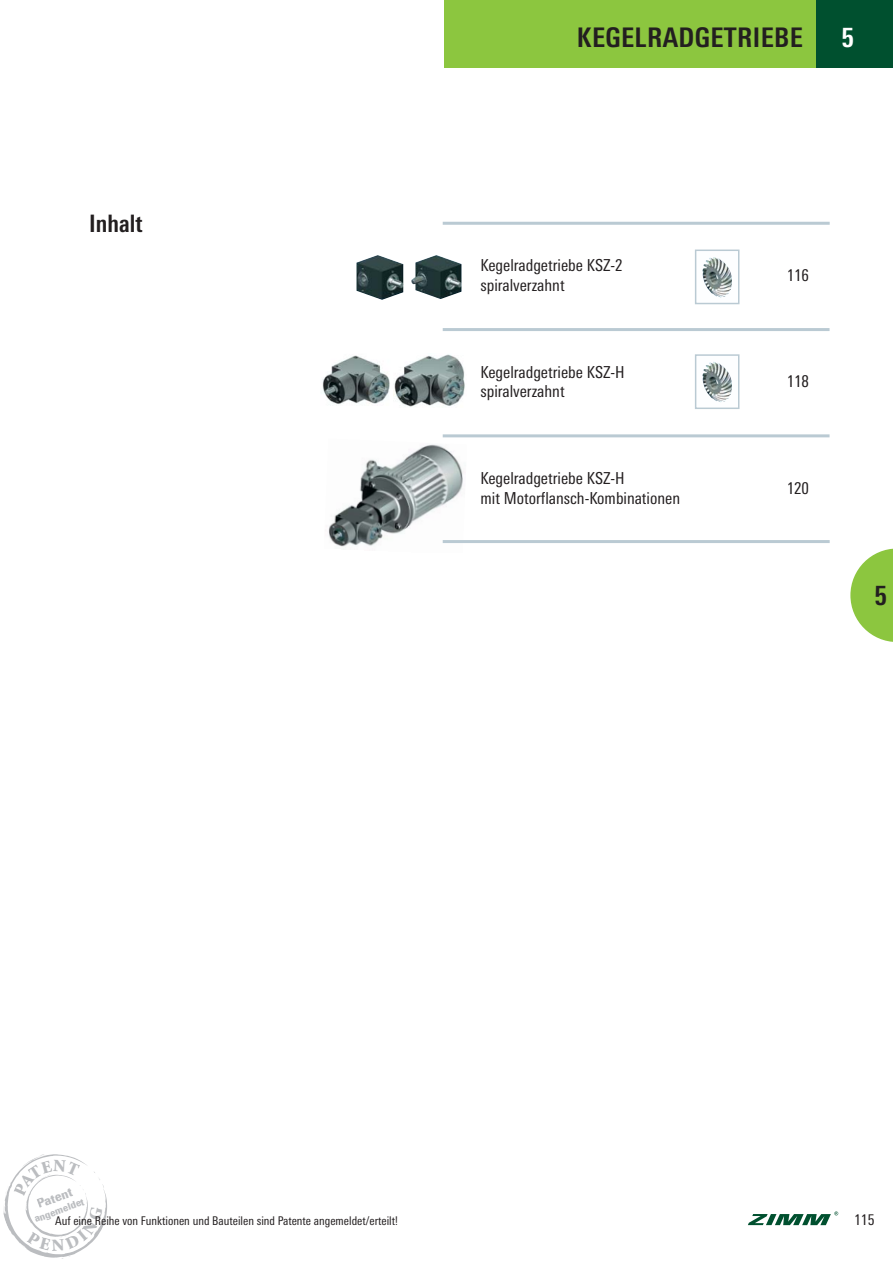
<style>
.page{position:relative;width:893px;height:1263px;background:#fff}
.page>*{position:absolute;margin:0;border:0;box-sizing:border-box;transform-origin:0 0}
.t1{font:700 condensed 27px "Linotype Univers";letter-spacing:.015em;color:#231f20}
.t2{font:700 condensed 27px "Linotype Univers";color:#fff}
.t3{font:700 condensed 24px "Linotype Univers";color:#231f20}
.t4{font:condensed 16.5px/19.8px "Linotype Univers";color:#231f20}
.t5{font:condensed 15px "Linotype Univers";color:#231f20}
.t6{font:900 condensed 12.9px "Linotype Univers";color:#bbbdc0}
.t7{font:condensed 12px "Linotype Univers";color:#231f20}
.t8{font:900 condensed 10.05px "Linotype Univers";color:#bbbdc0}
</style>
<div class="page">
<img style="left:328px;top:444px;width:136px;height:103px">
<div style="left:444px;top:0;width:449px;height:68px;background:#8cc63f"></div>
<div style="left:816px;top:0;width:77px;height:68px;background:#00502f"></div>
<svg style="left:748px;top:1211px;width:90px;height:14px"></svg>
<svg style="left:850px;top:548px;width:43px;height:94px"></svg>
<hr style="left:443px;top:222px;width:387px;height:3px;background:#bacad3">
<hr style="left:443px;top:328px;width:386px;height:3px;background:#bacad3">
<hr style="left:443px;top:434px;width:386px;height:3px;background:#bacad3">
<hr style="left:443px;top:540px;width:387px;height:3px;background:#bacad3">
<img style="left:702px;top:362px;width:30px;height:40px">
<div style="left:695px;top:354px;width:44px;height:55px;border:2px solid #bacad3"></div>
<img style="left:702px;top:257px;width:30px;height:40px">
<div style="left:695px;top:250px;width:44px;height:54px;border:2px solid #bacad3"></div>
<img style="left:411px;top:255px;width:51px;height:43px">
<img style="left:356px;top:255px;width:47px;height:45px">
<img style="left:322px;top:354px;width:143px;height:53px">
<svg style="left:3px;top:1154px;width:104px;height:105px"></svg>
<h2 class="t3" style="left:89px;top:214px;width:55px">Inhalt</h2>
<h1 class="t1" style="left:577px;top:28px;width:227px">KEGELRADGETRIEBE</h1>
<h1 class="t2" style="left:841px;top:28px;width:14px">5</h1>
<p class="t4" style="left:480px;top:257px;width:144px">Kegelradgetriebe KSZ-2 spiralverzahnt</p>
<p class="t4" style="left:787px;top:267px;width:24px">116</p>
<p class="t4" style="left:480px;top:363px;width:146px">Kegelradgetriebe KSZ-H spiralverzahnt</p>
<p class="t4" style="left:787px;top:373px;width:24px">118</p>
<p class="t4" style="left:480px;top:470px;width:201px">Kegelradgetriebe KSZ-H<br>mit Motorflansch-Kombinationen</p>
<p class="t4" style="left:787px;top:480px;width:24px">120</p>
<h1 class="t1" style="left:874px;top:586px;width:14px">5</h1>
<p class="t6" style="left:36px;top:1199px;width:38px;rotate:-20deg">Patent</p>
<p class="t8" style="left:33px;top:1215px;width:54px;rotate:-20deg">angemeldet</p>
<p class="t7" style="left:55px;top:1216px;width:344px">Auf eine Reihe von Funktionen und Bauteilen sind Patente angemeldet/erteilt!</p>
<p class="t5" style="left:854px;top:1214px;width:22px">115</p>
</div>
